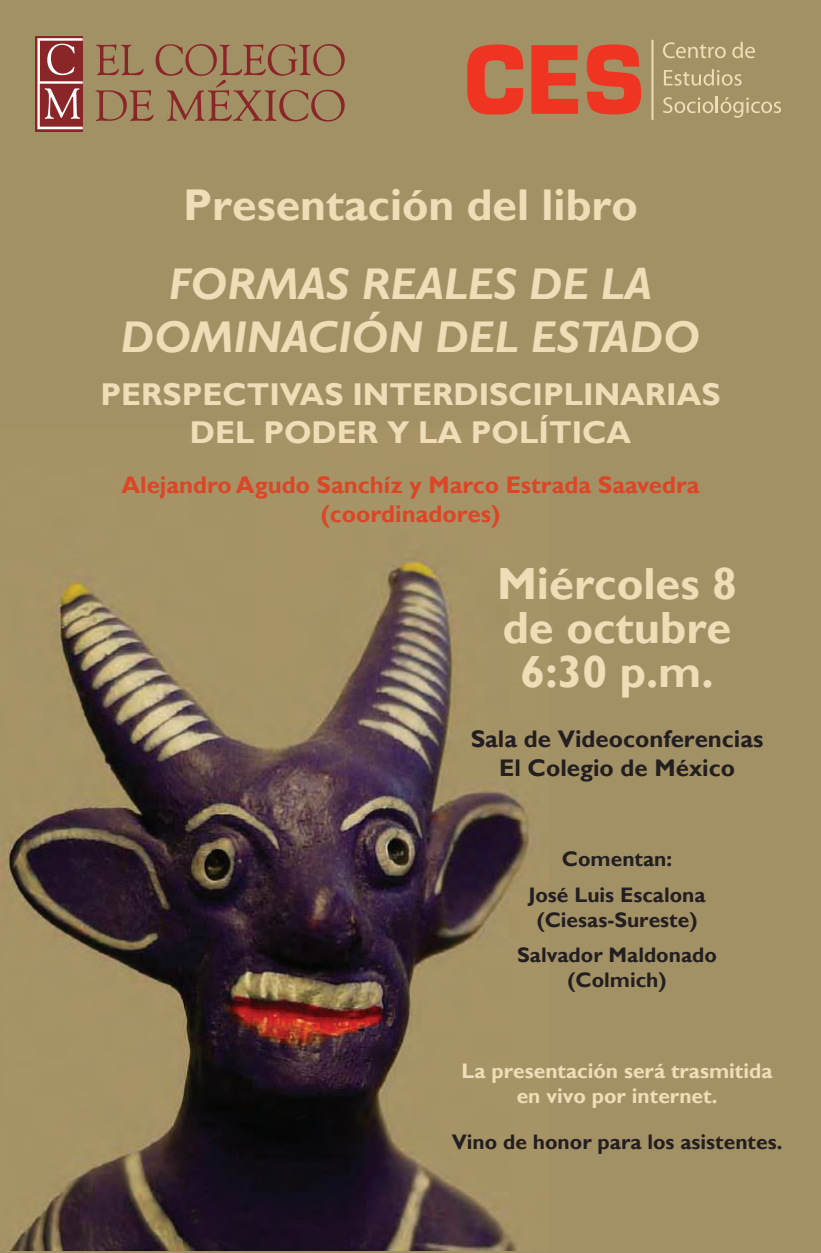
<style>
.page{position:relative;width:821px;height:1253px;background:#fff}
.page>*{position:absolute;margin:0;border:0;box-sizing:border-box;transform-origin:0 0}
.t1{font:700 45px/44px "Gill Sans";color:#efddb7;text-align:center}
.t2{font:italic 700 44.4px/53.3px "Gill Sans";color:#efddb7;text-align:center}
.t3{font:700 44.4px "Gill Sans";color:#efddb7}
.t4{font:700 31.5px/37.8px "Gill Sans";color:#efddb7;text-align:center}
.t5{font:700 24px/28.8px "Gill Sans";color:#dc4626;text-align:center}
.t6{font:700 24px/28.8px "Gill Sans";color:#231f20;text-align:center}
.t7{font:700 21px/35.2px "Gill Sans";color:#231f20;text-align:center}
.t8{font:700 21px/25.2px "Gill Sans";color:#efddb7;text-align:center}
</style>
<div class="page">
<div style="left:0;top:0;width:820px;height:1252px;background:#a39166"></div>
<img style="left:0;top:554px;width:529px;height:696px">
<svg style="left:95px;top:44px;width:249px;height:78px"></svg>
<svg style="left:35px;top:36px;width:48px;height:95px"></svg>
<svg style="left:37px;top:38px;width:46px;height:91px;background:#a65a5c"></svg>
<svg style="left:467px;top:44px;width:111px;height:70px"></svg>
<svg style="left:586px;top:44px;width:55px;height:70px"></svg>
<hr style="left:651px;top:40px;width:2px;height:80px;background:#efddb7">
<svg style="left:663px;top:42px;width:62px;height:16px"></svg>
<svg style="left:732px;top:42px;width:22px;height:16px"></svg>
<svg style="left:664px;top:69px;width:77px;height:17px"></svg>
<svg style="left:663px;top:97px;width:117px;height:21px"></svg>
<h2 class="t3" style="left:183px;top:178px;width:456px">Presentación del libro</h2>
<h2 class="t2" style="left:121px;top:258px;width:580px">FORMAS REALES DE LA<br>DOMINACIÓN DEL ESTADO</h2>
<h3 class="t4" style="left:101px;top:377px;width:621px">PERSPECTIVAS INTERDISCIPLINARIAS<br>DEL PODER Y LA POLÍTICA</h3>
<p class="t5" style="left:121px;top:471px;width:579px">Alejandro Agudo Sanchíz y Marco Estrada Saavedra (coordinadores)</p>
<h1 class="t1" style="left:497px;top:563px;width:241px">Miércoles 8 de octubre<br>6:30 p.m.</h1>
<p class="t6" style="left:470px;top:725px;width:294px">Sala de Videoconferencias<br>El Colegio de México</p>
<p class="t7" style="left:528px;top:842px;width:179px">Comentan:<br>José Luis Escalona</p>
<p class="t7" style="left:517px;top:902px;width:201px">(Ciesas-Sureste)<br>Salvador Maldonado</p>
<p class="t7" style="left:567px;top:963px;width:101px">(Colmich)</p>
<p class="t8" style="left:461px;top:1058px;width:312px">La presentación será trasmitida en vivo por internet.</p>
<p class="t7" style="left:451px;top:1124px;width:332px">Vino de honor para los asistentes.</p>
</div>
